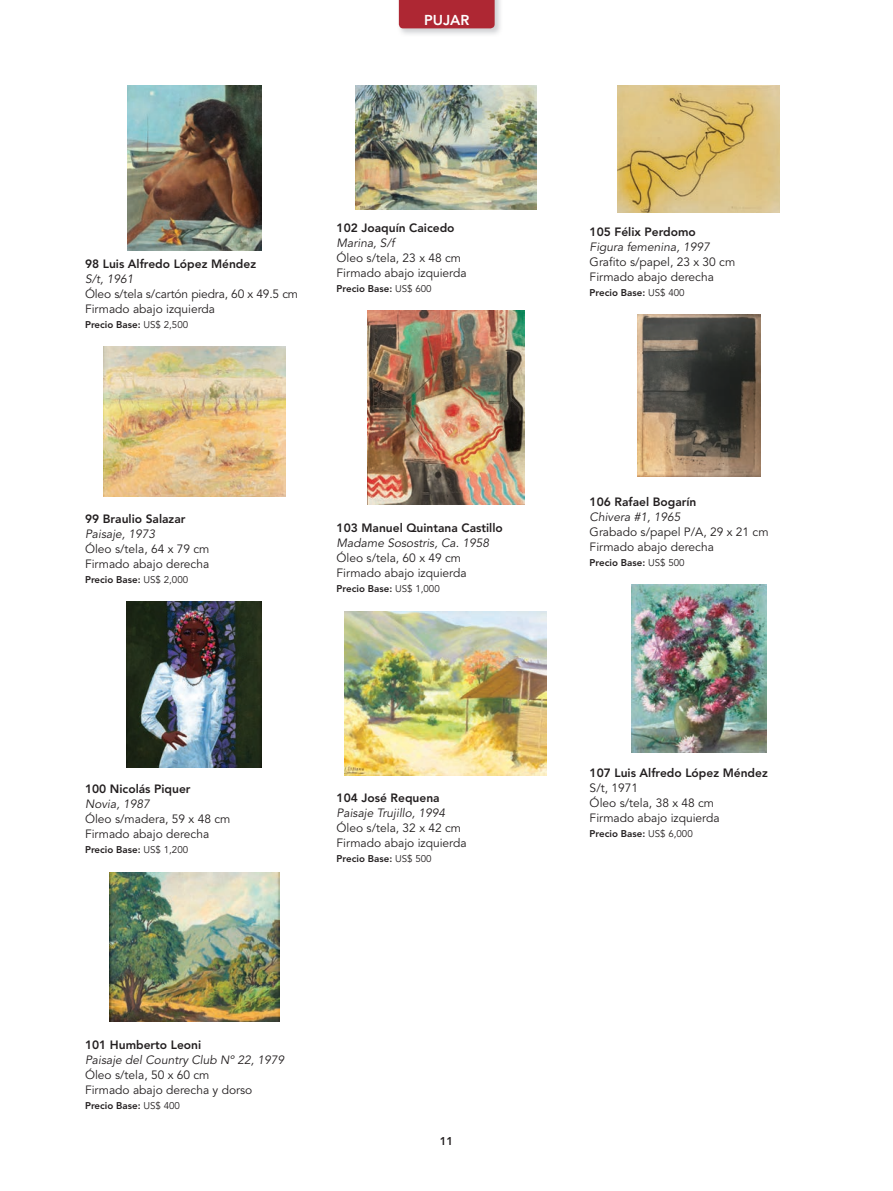
<style>
.page{position:relative;width:893px;height:1191px;background:#fff}
.page>*{position:absolute;margin:0;border:0;box-sizing:border-box;transform-origin:0 0}
.t1{font:800 14.25px "Avenir LT Std";color:#fff}
.t2{font:12px/15px "Avenir LT Std";color:#231f20}
.t3{font:800 12px "Avenir LT Std";color:#231f20}
.t4{font:italic 12px "Avenir LT Std";color:#231f20}
.t5{font:800 11.25px "Avenir LT Std";color:#231f20}
.t6{font:800 9.75px "Avenir LT Std";color:#231f20}
.s1{font-weight:400}
</style>
<div class="page">
<img style="left:398px;top:0;width:103px;height:35px">
<div style="left:399px;top:0;width:96px;height:28px;background:#ae2733"></div>
<img style="left:637px;top:315px;width:123px;height:161px">
<img style="left:631px;top:584px;width:135px;height:168px">
<img style="left:367px;top:310px;width:157px;height:195px">
<img style="left:345px;top:611px;width:202px;height:164px">
<img style="left:618px;top:85px;width:162px;height:128px">
<img style="left:355px;top:85px;width:181px;height:125px">
<img style="left:103px;top:346px;width:182px;height:150px">
<img style="left:126px;top:602px;width:136px;height:165px">
<img style="left:109px;top:872px;width:170px;height:149px">
<img style="left:127px;top:85px;width:134px;height:166px">
<p class="t1" style="left:424px;top:11px;width:47px">PUJAR</p>
<p class="t3" style="left:85px;top:257px;width:173px">98 Luis Alfredo López Méndez</p>
<p class="t4" style="left:85px;top:272px;width:50px">S/t, 1961</p>
<p class="t2" style="left:85px;top:287px;width:215px">Óleo s/tela s/cartón piedra, 60 x 49.5 cm<br>Firmado abajo izquierda</p>
<p class="t6" style="left:85px;top:319px;width:105px">Precio Base: <span class="s1">US$ 2,500</span></p>
<p class="t3" style="left:337px;top:221px;width:119px">102 Joaquín Caicedo</p>
<p class="t4" style="left:337px;top:236px;width:60px">Marina, S/f</p>
<p class="t2" style="left:337px;top:250px;width:131px">Óleo s/tela, 23 x 48 cm<br>Firmado abajo izquierda</p>
<p class="t6" style="left:337px;top:283px;width:96px">Precio Base: <span class="s1">US$ 600</span></p>
<p class="t3" style="left:85px;top:512px;width:102px">99 Braulio Salazar</p>
<p class="t4" style="left:85px;top:527px;width:72px">Paisaje, 1973</p>
<p class="t2" style="left:85px;top:542px;width:126px">Óleo s/tela, 64 x 79 cm<br>Firmado abajo derecha</p>
<p class="t6" style="left:85px;top:574px;width:105px">Precio Base: <span class="s1">US$ 2,000</span></p>
<p class="t3" style="left:337px;top:521px;width:168px">103 Manuel Quintana Castillo</p>
<p class="t4" style="left:337px;top:536px;width:154px">Madame Sosostris, Ca. 1958</p>
<p class="t2" style="left:337px;top:550px;width:131px">Óleo s/tela, 60 x 49 cm<br>Firmado abajo izquierda</p>
<p class="t6" style="left:337px;top:583px;width:105px">Precio Base: <span class="s1">US$ 1,000</span></p>
<p class="t3" style="left:85px;top:782px;width:107px">100 Nicolás Piquer</p>
<p class="t4" style="left:85px;top:797px;width:66px">Novia, 1987</p>
<p class="t2" style="left:85px;top:812px;width:147px">Óleo s/madera, 59 x 48 cm<br>Firmado abajo derecha</p>
<p class="t6" style="left:85px;top:844px;width:105px">Precio Base: <span class="s1">US$ 1,200</span></p>
<p class="t3" style="left:337px;top:791px;width:105px">104 José Requena</p>
<p class="t4" style="left:337px;top:806px;width:110px">Paisaje Trujillo, 1994</p>
<p class="t2" style="left:337px;top:820px;width:131px">Óleo s/tela, 32 x 42 cm<br>Firmado abajo izquierda</p>
<p class="t6" style="left:337px;top:853px;width:96px">Precio Base: <span class="s1">US$ 500</span></p>
<p class="t3" style="left:85px;top:1037px;width:118px">101 Humberto Leoni</p>
<p class="t4" style="left:85px;top:1052px;width:201px">Paisaje del Country Club Nº 22, 1979</p>
<p class="t2" style="left:85px;top:1067px;width:169px">Óleo s/tela, 50 x 60 cm<br>Firmado abajo derecha y dorso</p>
<p class="t6" style="left:85px;top:1099px;width:96px">Precio Base: <span class="s1">US$ 400</span></p>
<p class="t5" style="left:440px;top:1134px;width:15px">11</p>
<p class="t3" style="left:590px;top:225px;width:108px">105 Félix Perdomo</p>
<p class="t4" style="left:590px;top:240px;width:122px">Figura femenina, 1997</p>
<p class="t2" style="left:590px;top:255px;width:147px">Grafito s/papel, 23 x 30 cm<br>Firmado abajo derecha</p>
<p class="t6" style="left:590px;top:287px;width:96px">Precio Base: <span class="s1">US$ 400</span></p>
<p class="t3" style="left:590px;top:495px;width:108px">106 Rafael Bogarín</p>
<p class="t4" style="left:590px;top:510px;width:92px">Chivera #1, 1965</p>
<p class="t2" style="left:590px;top:525px;width:180px">Grabado s/papel P/A, 29 x 21 cm<br>Firmado abajo derecha</p>
<p class="t6" style="left:590px;top:557px;width:96px">Precio Base: <span class="s1">US$ 500</span></p>
<p class="t3" style="left:590px;top:765px;width:180px">107 Luis Alfredo López Méndez</p>
<p class="t2" style="left:590px;top:780px;width:131px">S/t, 1971<br>Óleo s/tela, 38 x 48 cm<br>Firmado abajo izquierda</p>
<p class="t6" style="left:590px;top:827px;width:105px">Precio Base: <span class="s1">US$ 6,000</span></p>
</div>
